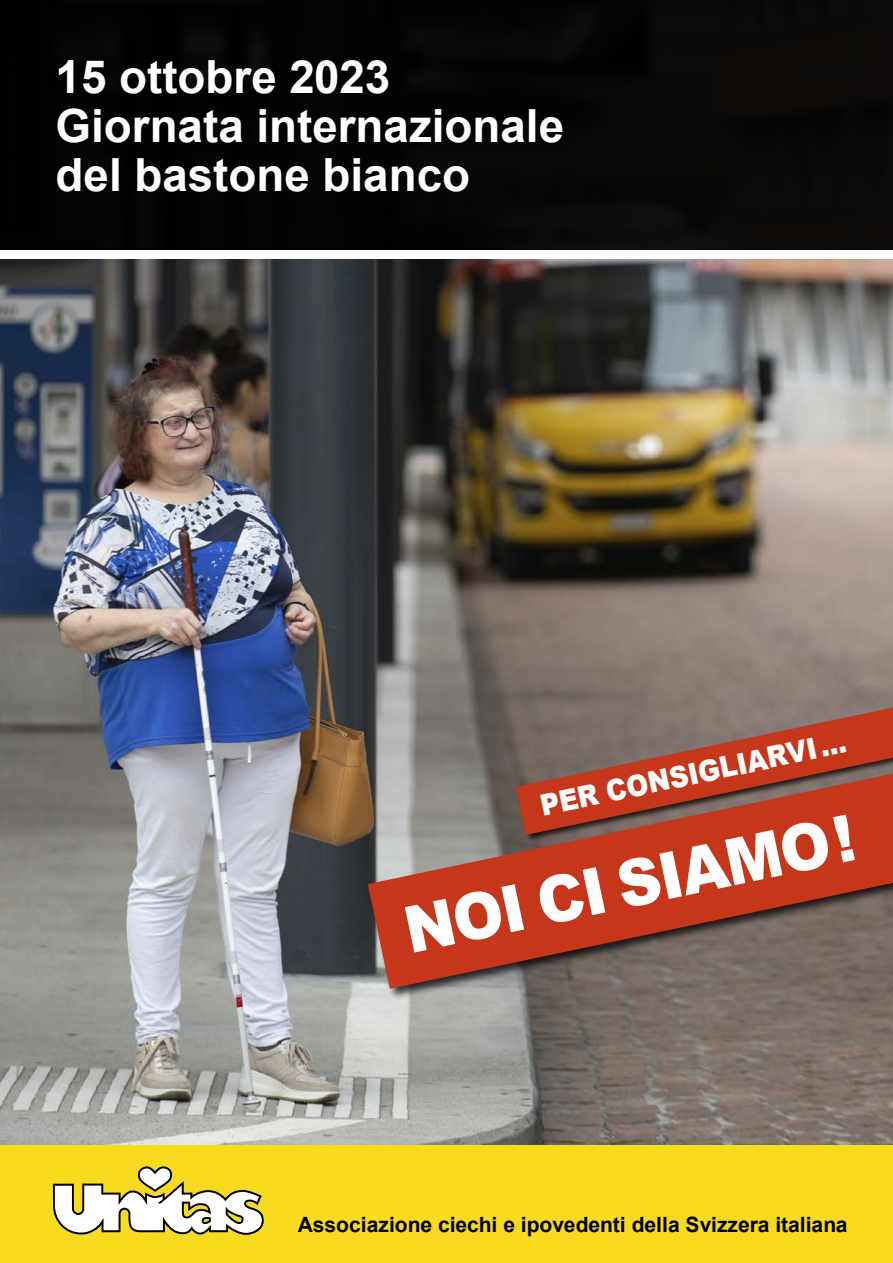
<style>
.page{position:relative;width:893px;height:1263px;background:#fff}
.page>*{position:absolute;margin:0;border:0;box-sizing:border-box;transform-origin:0 0}
.t1{font:900 64.65px "Arial";color:#fff;scale:.94 1}
.t2{font:700 45.75px/48.9px "Arial";color:#fff}
.t3{font:900 29.4px "Arial";color:#fff;scale:.89 1}
.t4{font:700 21px "Arial";color:#000}
</style>
<div class="page">
<img style="left:0;top:259px;width:893px;height:886px">
<div style="left:0;top:0;width:893px;height:250px;background:#000"></div>
<div style="left:0;top:1145px;width:893px;height:118px;background:#f8da1f"></div>
<svg style="left:53px;top:1166px;width:211px;height:69px"></svg>
<div style="left:366px;top:760px;width:527px;height:240px;background:#000;opacity:.75"></div>
<svg style="left:368px;top:774px;width:525px;height:215px;background:#9f5242"></svg>
<div style="left:515px;top:697px;width:378px;height:146px;background:#000;opacity:.75"></div>
<svg style="left:516px;top:708px;width:377px;height:127px;background:#a44c39"></svg>
<h2 class="t2" style="left:56px;top:54px;width:510px">15 ottobre 2023<br>Giornata internazionale del bastone bianco</h2>
<h3 class="t3" style="left:536px;top:785px;width:352px;rotate:-12deg">PER CONSIGLIARVI…</h3>
<h1 class="t1" style="left:395px;top:885px;width:489px;rotate:-12deg">NOI CI SIAMO!</h1>
<p class="t4" style="left:309px;top:1208px;width:551px">A sociazione ciechi e ipovedenti della Svi zera italiana</p>
<p class="t4" style="left:298px;top:1210px;width:551px">Associazione ciechi e ipovedenti della Svizzera italiana</p>
</div>
